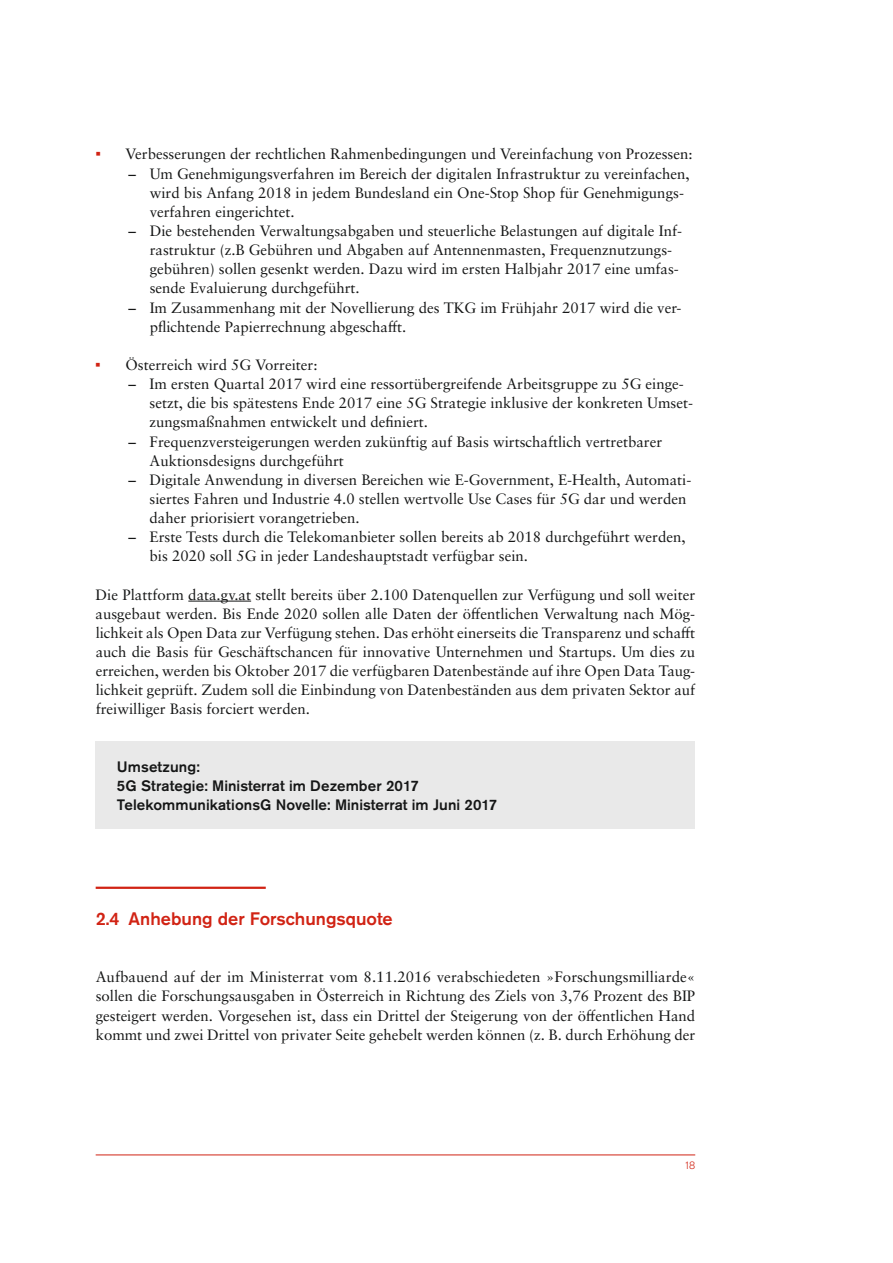
<style>
.page{position:relative;width:893px;height:1263px;background:#fff}
.page>*{position:absolute;margin:0;border:0;box-sizing:border-box;transform-origin:0 0}
.t1{font:500 18px "Akzidenz Grotesk Pro";color:#d12314}
.t2{font:15px/19.2px "Sabon LT Pro";color:#151616}
.t3{font:500 15px/19.2px "Akzidenz Grotesk Pro";letter-spacing:.005em;color:#151616}
.t4{font:300 10.5px "Akzidenz Grotesk Pro";color:#d12314}
.s1{font-family:"Akzidenz Grotesk Pro";font-weight:700;color:#d12314}
.s2{font-weight:700}
</style>
<div class="page">
<hr style="left:96px;top:1154px;width:599px;height:1px;background:#d12314">
<hr style="left:188px;top:601px;width:63px;height:1px;background:#151616">
<div style="left:96px;top:741px;width:599px;height:88px;background:#e9e9e9"></div>
<hr style="left:96px;top:887px;width:170px;height:2px;background:#d12314">
<p class="t2" style="left:96px;top:144px;width:598px"><span class="s1">•</span> Verbesserungen der rechtlichen Rahmenbedingungen und Vereinfachung von Prozessen:</p>
<p class="t2" style="left:150px;top:163px;width:541px;text-indent:-21px"><span class="s2">–</span> Um Genehmigungsverfahren im Bereich der digitalen Infrastruktur zu vereinfachen, wird bis Anfang 2018 in jedem Bundesland ein One-Stop Shop für Genehmigungs&shy;verfahren eingerichtet.</p>
<p class="t2" style="left:150px;top:221px;width:534px;text-indent:-21px"><span class="s2">–</span> Die bestehenden Verwaltungsabgaben und steuerliche Belastungen auf digitale Inf&shy;rastruktur (z.B Gebühren und Abgaben auf Antennenmasten, Frequenznutzungs&shy;gebühren) sollen gesenkt werden. Dazu wird im ersten Halbjahr 2017 eine umfas&shy;sende Evaluierung durchgeführt.</p>
<p class="t2" style="left:150px;top:297px;width:533px;text-indent:-21px"><span class="s2">–</span> Im Zusammenhang mit der Novellierung des TKG im Frühjahr 2017 wird die ver&shy;pflichtende Papierrechnung abgeschafft.</p>
<p class="t2" style="left:96px;top:355px;width:223px"><span class="s1">•</span> Österreich wird 5G Vorreiter:</p>
<p class="t2" style="left:150px;top:374px;width:545px;text-indent:-21px"><span class="s2">–</span> Im ersten Quartal 2017 wird eine ressortübergreifende Arbeitsgruppe zu 5G einge&shy;setzt, die bis spätestens Ende 2017 eine 5G Strategie inklusive der konkreten Umset&shy;zungsmaßnahmen entwickelt und definiert.</p>
<p class="t2" style="left:150px;top:431px;width:514px;text-indent:-21px"><span class="s2">–</span> Frequenzversteigerungen werden zukünftig auf Basis wirtschaftlich vertretbarer<br>Auktionsdesigns durchgeführt</p>
<p class="t2" style="left:150px;top:470px;width:543px;text-indent:-21px"><span class="s2">–</span> Digitale Anwendung in diversen Bereichen wie E-Government, E-Health, Automati&shy;siertes Fahren und Industrie 4.0 stellen wertvolle Use Cases für 5G dar und werden daher priorisiert vorangetrieben.</p>
<p class="t2" style="left:150px;top:527px;width:537px;text-indent:-21px"><span class="s2">–</span> Erste Tests durch die Telekomanbieter sollen bereits ab 2018 durchgeführt werden, bis 2020 soll 5G in jeder Landeshauptstadt verfügbar sein.</p>
<p class="t2" style="left:96px;top:585px;width:601px;text-align:justify">Die Plattform data.gv.at stellt bereits über 2.100 Datenquellen zur Verfügung und soll weiter ausgebaut werden. Bis Ende 2020 sollen alle Daten der öffentlichen Verwaltung nach Mög&shy;lichkeit als Open Data zur Verfügung stehen. Das erhöht einerseits die Transparenz und schafft auch die Basis für Geschäftschancen für innovative Unternehmen und Startups. Um dies zu erreichen, werden bis Oktober 2017 die verfügbaren Datenbestände auf ihre Open Data Taug&shy;lichkeit geprüft. Zudem soll die Einbindung von Datenbeständen aus dem privaten Sektor auf freiwilliger Basis forciert werden.</p>
<p class="t3" style="left:117px;top:757px;width:382px">Umsetzung:<br>5G Strategie: Ministerrat im Dezember 2017<br>TelekommunikationsG Novelle: Ministerrat im Juni 2017</p>
<p class="t1" style="left:96px;top:907px;width:299px">2.4 Anhebung der Forschungsquote</p>
<p class="t2" style="left:96px;top:967px;width:601px;text-align:justify">Aufbauend auf der im Ministerrat vom 8.11.2016 verabschiedeten »Forschungsmilliarde« sollen die Forschungsausgaben in Österreich in Richtung des Ziels von 3,76 Prozent des BIP gesteigert werden. Vorgesehen ist, dass ein Drittel der Steigerung von der öffentlichen Hand kommt und zwei Drittel von privater Seite gehebelt werden können (z. B. durch Erhöhung der</p>
<p class="t4" style="left:684px;top:1158px;width:13px">18</p>
</div>
